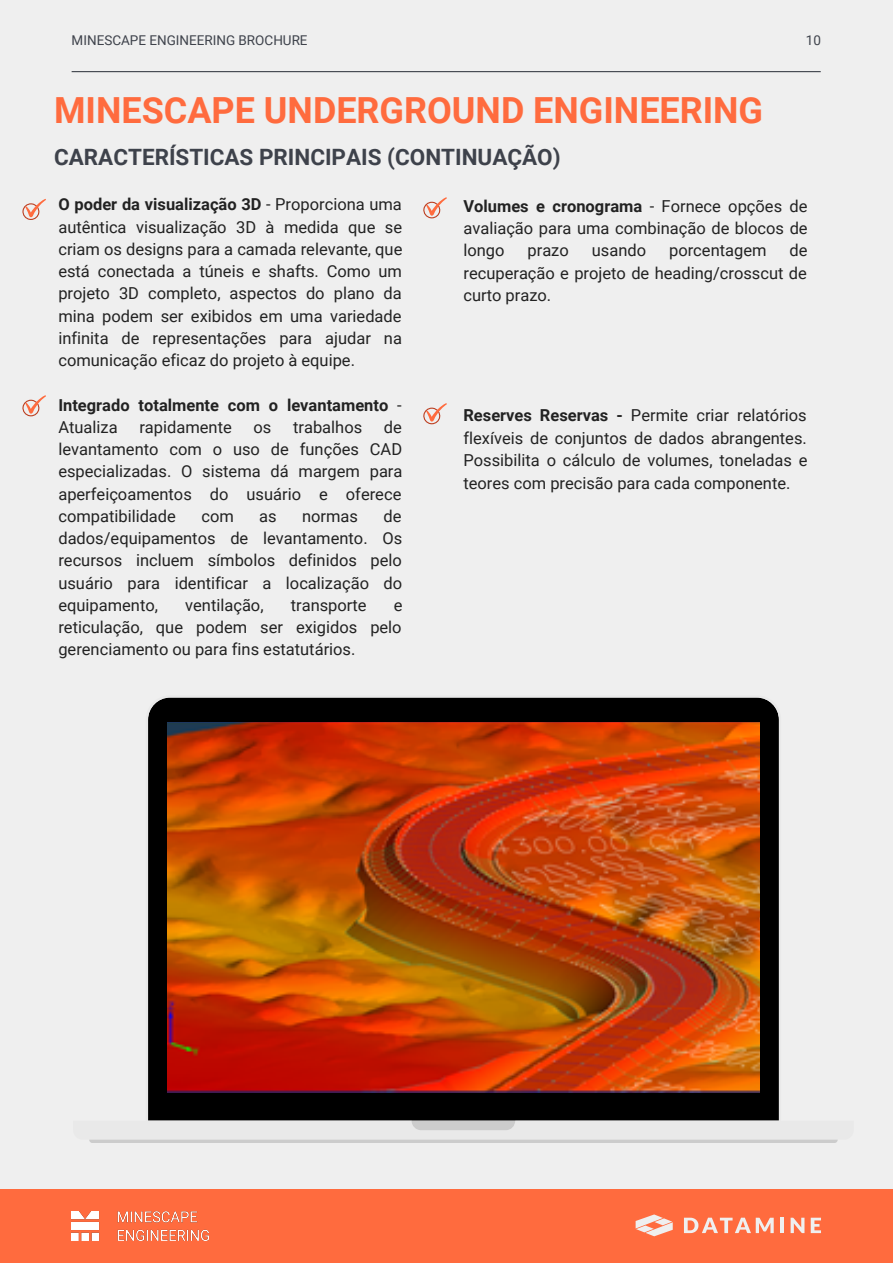
<style>
.page{position:relative;width:893px;height:1264px;background:#fff}
.page>*{position:absolute;margin:0;border:0;box-sizing:border-box;transform-origin:0 0}
.t1{font:700 36px "Roboto";color:#ff6b3e}
.t2{font:700 22.5px "Roboto";color:#3e424b}
.t3{font:16.5px/22.2px "Roboto";color:#222;text-align:justify}
.t4{font:700 16.5px/22.2px "Roboto";color:#222}
.t5{font:13.5px "Roboto";color:#3e424b}
.s1{font-weight:700}
.s2{font-weight:400}
</style>
<div class="page">
<div style="left:0;top:0;width:892px;height:1262px;background:#efefef"></div>
<svg style="left:22px;top:395px;width:24px;height:21px"></svg>
<svg style="left:22px;top:199px;width:24px;height:21px"></svg>
<svg style="left:148px;top:697px;width:631px;height:434px;background:#1c1c1c"></svg>
<svg style="left:411px;top:1120px;width:104px;height:10px"></svg>
<svg style="left:89px;top:1139px;width:748px;height:4px"></svg>
<img style="left:167px;top:722px;width:592px;height:370px">
<div style="left:0;top:1189px;width:892px;height:73px;background:#ff6b3e"></div>
<svg style="left:684px;top:1217px;width:89px;height:16px"></svg>
<hr style="left:780px;top:1217px;width:4px;height:15px;background:#efefef">
<svg style="left:790px;top:1217px;width:14px;height:16px"></svg>
<svg style="left:810px;top:1217px;width:11px;height:16px"></svg>
<svg style="left:635px;top:1214px;width:37px;height:22px"></svg>
<img style="left:72px;top:1211px;width:137px;height:28px">
<hr style="left:72px;top:71px;width:748px;height:1px;background:#3e424b">
<svg style="left:423px;top:197px;width:24px;height:21px"></svg>
<svg style="left:423px;top:403px;width:24px;height:21px"></svg>
<p class="t5" style="left:72px;top:33px;width:237px">MINESCAPE ENGINEERING BROCHURE</p>
<p class="t5" style="left:805px;top:33px;width:17px">10</p>
<p class="t1" style="left:54px;top:90px;width:710px">MINESCAPE UNDERGROUND ENGINEERING</p>
<p class="t2" style="left:54px;top:144px;width:508px">CARACTERÍSTICAS PRINCIPAIS (CONTINUAÇÃO)</p>
<p class="t3" style="left:58px;top:193px;width:345px"><span class="s1">O poder da visualização 3D</span> - Proporciona uma autêntica visualização 3D à medida que se criam os designs para a camada relevante, que está conectada a túneis e shafts. Como um projeto 3D completo, aspectos do plano da mina podem ser exibidos em uma variedade infinita de representações para ajudar na comunicação eficaz do projeto à equipe.</p>
<p class="t4" style="left:58px;top:394px;width:345px">Integrado totalmente com o levantamento <span class="s2">-<br>Atualiza</span></p>
<p class="t3" style="left:58px;top:416px;width:345px;text-indent:325px">de levantamento com o uso de funções CAD especializadas. O sistema dá margem para aperfeiçoamentos do usuário e oferece compatibilidade</p>
<p class="t3" style="left:139px;top:416px;width:94px">rapidamente</p>
<p class="t3" style="left:253px;top:416px;width:19px">os</p>
<p class="t3" style="left:293px;top:416px;width:71px">trabalhos</p>
<p class="t3" style="left:58px;top:505px;width:345px;text-indent:325px">de dados/equipamentos de levantamento. Os recursos incluem símbolos definidos pelo usuário para identificar a localização do equipamento,</p>
<p class="t3" style="left:201px;top:505px;width:34px">com</p>
<p class="t3" style="left:259px;top:505px;width:19px">as</p>
<p class="t3" style="left:302px;top:505px;width:57px">normas</p>
<p class="t3" style="left:185px;top:594px;width:80px">ventilação,</p>
<p class="t3" style="left:291px;top:594px;width:77px">transporte</p>
<p class="t3" style="left:58px;top:594px;width:345px;text-indent:335px">e reticulação, que podem ser exigidos pelo gerenciamento ou para fins estatutários.</p>
<p class="t3" style="left:463px;top:195px;width:346px"><span class="s1">Volumes e cronograma</span> - Fornece opções de avaliação para uma combinação de blocos de longo</p>
<p class="t3" style="left:463px;top:240px;width:345px;text-indent:326px">de recuperação e projeto de heading/cross-cut de curto prazo.</p>
<p class="t3" style="left:527px;top:240px;width:43px">prazo</p>
<p class="t3" style="left:591px;top:240px;width:56px">usando</p>
<p class="t3" style="left:669px;top:240px;width:99px">porcentagem</p>
<p class="t3" style="left:463px;top:404px;width:345px"><span class="s1">Reserves Reservas -</span> Permite criar relatórios flexíveis de conjuntos de dados abrangentes.<br>Possibilita o cálculo de volumes, toneladas e teores com precisão para cada componente.</p>
</div>
